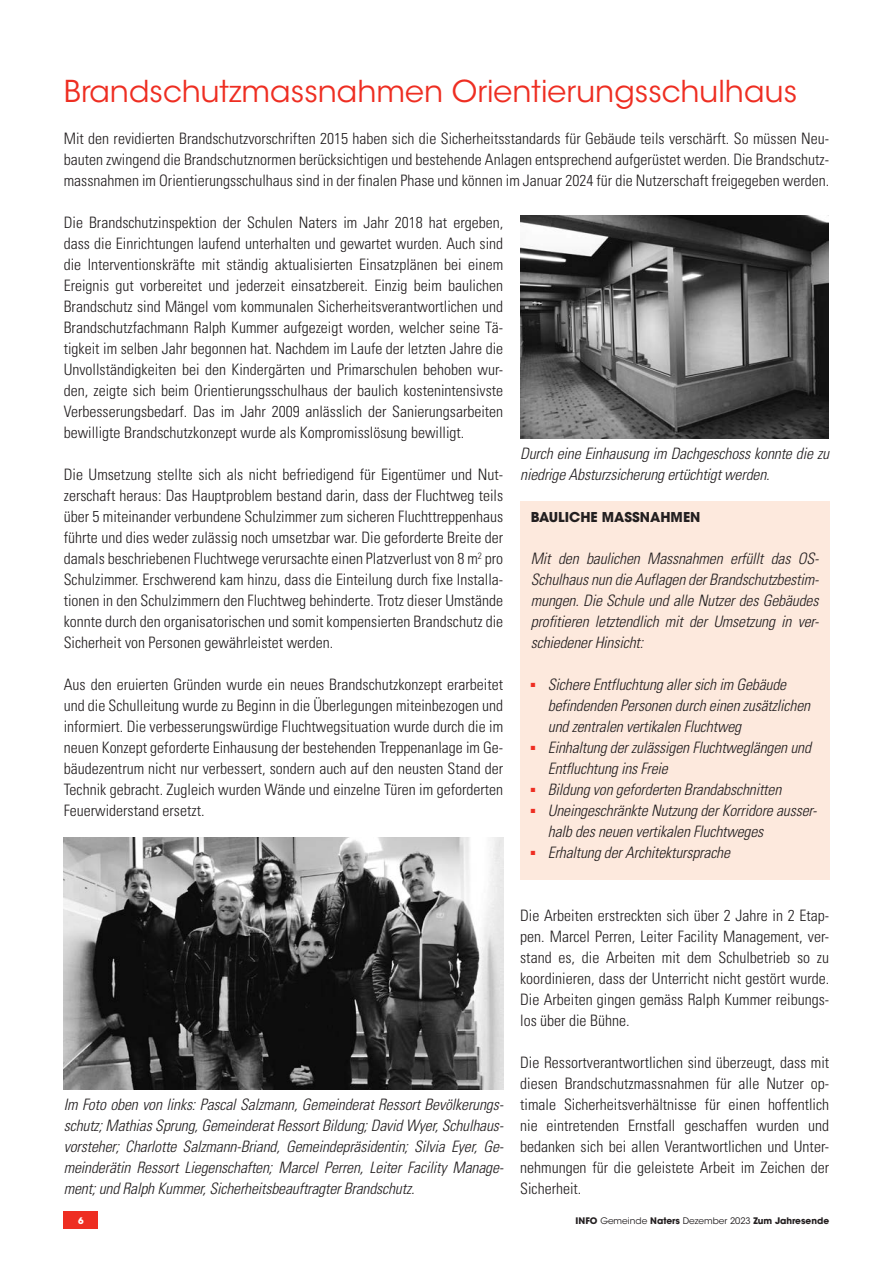
<style>
.page{position:relative;width:893px;height:1263px;background:#fff}
.page>*{position:absolute;margin:0;border:0;box-sizing:border-box;transform-origin:0 0}
.t1{font:30px "ITC Avant Garde Std";color:#ee2e22}
.t2{font:300 condensed 15.75px/21px "Univers LT Std";color:#231f20;text-align:justify}
.t3{font:italic 300 condensed 15.75px/21px "Univers LT Std";letter-spacing:-.01em;color:#231f20}
.t4{font:700 13.5px "ITC Avant Garde Std";color:#231f20}
.t5{font:700 9px "ITC Avant Garde Std";color:#231f20}
.t6{font:700 9px "ITC Avant Garde Std";color:#fff}
.s1{font-weight:400}
</style>
<div class="page">
<div style="left:64px;top:1212px;width:34px;height:17px;background:#ee2e22"></div>
<div style="left:520px;top:501px;width:309px;height:378px;background:#fde9dd"></div>
<img style="left:64px;top:837px;width:439px;height:252px">
<img style="left:520px;top:215px;width:308px;height:223px">
<p class="t1" style="left:64px;top:73px;width:735px">Brandschutzmassnahmen Orientierungsschulhaus</p>
<p class="t2" style="left:64px;top:128px;width:767px">Mit den revidierten Brandschutzvorschriften 2015 haben sich die Sicherheitsstandards für Gebäude teils verschärft. So müssen Neu&shy;bauten zwingend die Brandschutznormen berücksichtigen und bestehende Anlagen entsprechend aufgerüstet werden. Die Brandschutz&shy;massnahmen im Orientierungsschulhaus sind in der finalen Phase und können im Januar 2024 für die Nutzerschaft freigegeben werden.</p>
<p class="t2" style="left:64px;top:212px;width:441px">Die Brandschutzinspektion der Schulen Naters im Jahr 2018 hat ergeben, dass die Einrichtungen laufend unterhalten und gewartet wurden. Auch sind die Interventionskräfte mit ständig aktualisierten Einsatzplänen bei einem Ereignis gut vorbereitet und jederzeit einsatzbereit. Einzig beim baulichen Brandschutz sind Mängel vom kommunalen Sicherheitsverantwortlichen und Brandschutzfachmann Ralph Kummer aufgezeigt worden, welcher seine Tä&shy;tigkeit im selben Jahr begonnen hat. Nachdem im Laufe der letzten Jahre die Unvollständigkeiten bei den Kindergärten und Primarschulen behoben wur&shy;den, zeigte sich beim Orientierungsschulhaus der baulich kostenintensivste Verbesserungsbedarf. Das im Jahr 2009 anlässlich der Sanierungsarbeiten bewilligte Brandschutzkonzept wurde als Kompromisslösung bewilligt.</p>
<p class="t2" style="left:64px;top:464px;width:441px">Die Umsetzung stellte sich als nicht befriedigend für Eigentümer und Nut&shy;zerschaft heraus: Das Hauptproblem bestand darin, dass der Fluchtweg teils über 5 miteinander verbundene Schulzimmer zum sicheren Fluchttreppenhaus führte und dies weder zulässig noch umsetzbar war. Die geforderte Breite der damals beschriebenen Fluchtwege verursachte einen Platzverlust von 8 m<sup>2</sup> pro Schulzimmer. Erschwerend kam hinzu, dass die Einteilung durch fixe Installa&shy;tionen in den Schulzimmern den Fluchtweg behinderte. Trotz dieser Umstände konnte durch den organisatorischen und somit kompensierten Brandschutz die Sicherheit von Personen gewährleistet werden.</p>
<p class="t2" style="left:64px;top:674px;width:441px">Aus den eruierten Gründen wurde ein neues Brandschutzkonzept erarbeitet und die Schulleitung wurde zu Beginn in die Überlegungen miteinbezogen und informiert. Die verbesserungswürdige Fluchtwegsituation wurde durch die im neuen Konzept geforderte Einhausung der bestehenden Treppenanlage im Ge&shy;bäudezentrum nicht nur verbessert, sondern auch auf den neusten Stand der Technik gebracht. Zugleich wurden Wände und einzelne Türen im geforderten Feuerwiderstand ersetzt.</p>
<p class="t3" style="left:520px;top:443px;width:310px">Durch eine Einhausung im Dachgeschoss konnte die zu niedrige Absturzsicherung ertüchtigt werden.</p>
<p class="t4" style="left:531px;top:508px;width:171px">BAULICHE MASSNAHMEN</p>
<p class="t3" style="left:531px;top:548px;width:290px;text-align:justify">Mit den baulichen Massnahmen erfüllt das OS-Schulhaus nun die Auflagen der Brandschutzbestim&shy;mungen. Die Schule und alle Nutzer des Gebäudes profitieren letztendlich mit der Umsetzung in ver&shy;schiedener Hinsicht:</p>
<p class="t3" style="left:548px;top:674px;width:264px;text-indent:-17px"><sup>■</sup> Sichere Entfluchtung aller sich im Gebäude befindenden Personen durch einen zusätzlichen und zentralen vertikalen Fluchtweg</p>
<p class="t3" style="left:548px;top:737px;width:265px;text-indent:-17px"><sup>■</sup> Einhaltung der zulässigen Fluchtweglängen und<br>Entfluchtung ins Freie</p>
<p class="t3" style="left:531px;top:779px;width:252px"><sup>■</sup> Bildung von geforderten Brandabschnitten</p>
<p class="t3" style="left:548px;top:800px;width:271px;text-indent:-17px"><sup>■</sup> Uneingeschränkte Nutzung der Korridore ausser&shy;halb des neuen vertikalen Fluchtweges</p>
<p class="t3" style="left:531px;top:842px;width:201px"><sup>■</sup> Erhaltung der Architektursprache</p>
<p class="t3" style="left:64px;top:1094px;width:441px;text-align:justify">Im Foto oben von links: Pascal Salzmann, Gemeinderat Ressort Bevölkerungs&shy;schutz; Mathias Sprung, Gemeinderat Ressort Bildung; David Wyer, Schulhaus&shy;vorsteher; Charlotte Salzmann-Briand, Gemeindepräsidentin; Silvia Eyer, Ge&shy;meinderätin Ressort Liegenschaften; Marcel Perren, Leiter Facility Manage&shy;ment; und Ralph Kummer, Sicherheitsbeauftragter Brandschutz.</p>
<p class="t2" style="left:520px;top:905px;width:310px">Die Arbeiten erstreckten sich über 2 Jahre in 2 Etap&shy;pen. Marcel Perren, Leiter Facility Management, ver&shy;stand es, die Arbeiten mit dem Schulbetrieb so zu koordinieren, dass der Unterricht nicht gestört wurde.<br>Die Arbeiten gingen gemäss Ralph Kummer reibungs&shy;los über die Bühne.</p>
<p class="t2" style="left:520px;top:1052px;width:311px">Die Ressortverantwortlichen sind überzeugt, dass mit diesen Brandschutzmassnahmen für alle Nutzer op&shy;timale Sicherheitsverhältnisse für einen hoffentlich nie eintretenden Ernstfall geschaffen wurden und bedanken sich bei allen Verantwortlichen und Unter&shy;nehmungen für die geleistete Arbeit im Zeichen der Sicherheit.</p>
<p class="t6" style="left:78px;top:1214px;width:7px">6</p>
<p class="t5" style="left:576px;top:1214px;width:255px">INFO <span class="s1">Gemeinde</span> Naters <span class="s1">Dezember 2023</span> Zum Jahresende</p>
</div>
